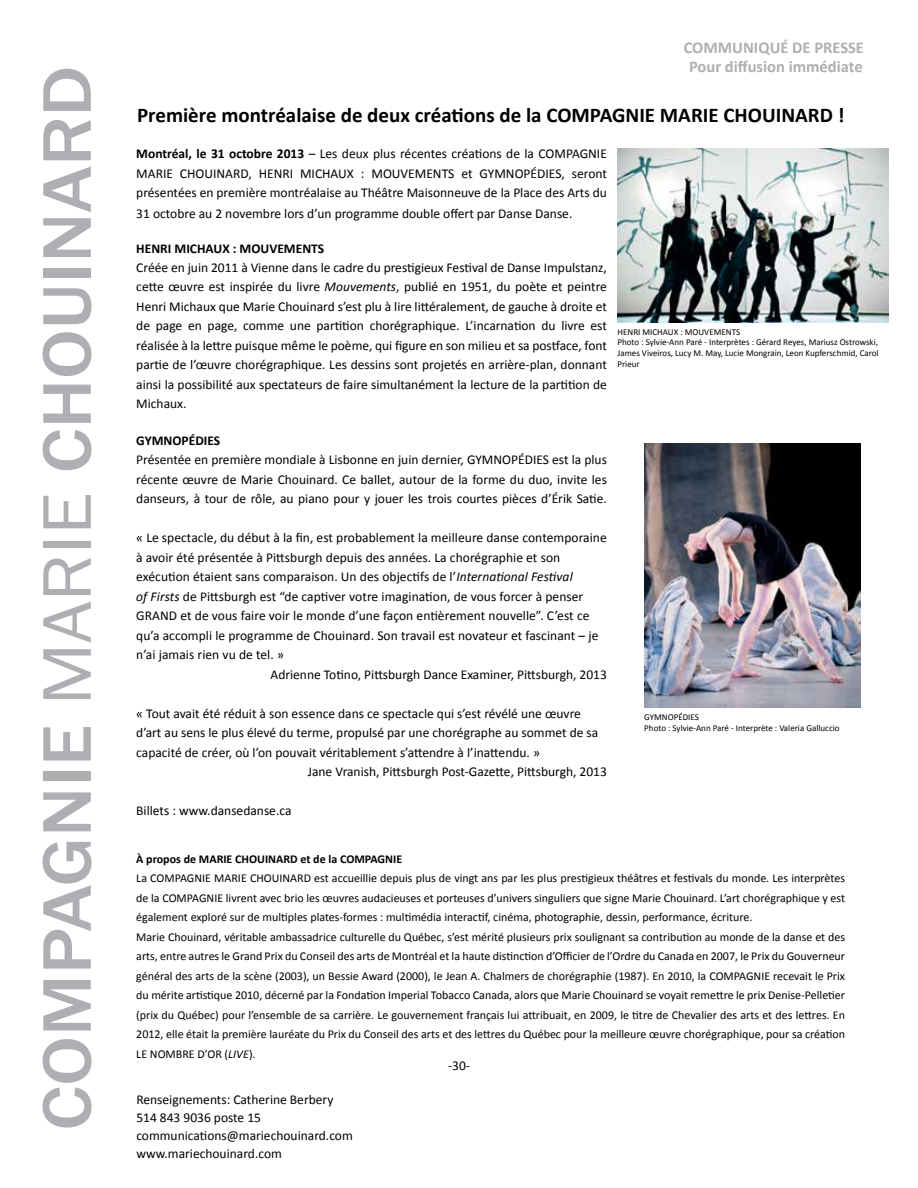
<style>
.page{position:relative;width:918px;height:1188px;background:#fff}
.page>*{position:absolute;margin:0;border:0;box-sizing:border-box;transform-origin:0 0}
.t1{font:500 71.25px "Franklin Gothic";color:#adafb2;scale:1.08 1}
.t2{font:700 21px "Calibri";color:#000}
.t3{font:700 16.5px/19.8px "Calibri";color:#adafb2;text-align:center}
.t4{font:13.5px/19.5px "Calibri";color:#000;text-align:justify}
.t5{font:700 13.5px "Calibri";color:#000}
.t6{font:12px/19.5px "Calibri";color:#000}
.t7{font:700 12px "Calibri";color:#000}
.t8{font:9px/10.8px "Calibri";color:#000}
.s1{font-weight:400}
.s2{font-weight:700}
.s3{font-style:italic}
</style>
<div class="page">
<img style="left:618px;top:148px;width:271px;height:175px">
<img style="left:644px;top:444px;width:216px;height:264px">
<h1 class="t1" style="left:23px;top:1131px;width:987px;rotate:-90deg">COMPAGNIE <span class="s1">MARIE</span> CHOUINARD</h1>
<p class="t3" style="left:684px;top:37px;width:182px">COMMUNIQUÉ DE PRESSE<br>Pour diffusion immédiate</p>
<h2 class="t2" style="left:137px;top:102px;width:709px">Première montréalaise de deux créations de la COMPAGNIE MARIE CHOUINARD !</h2>
<p class="t4" style="left:136px;top:144px;width:472px"><span class="s2">Montréal, le 31 octobre 2013</span> – Les deux plus récentes créations de la COMPAGNIE MARIE CHOUINARD, HENRI MICHAUX : MOUVEMENTS et GYMNOPÉDIES, seront présentées en première montréalaise au Théâtre Maisonneuve de la Place des Arts du</p>
<p class="t4" style="left:136px;top:204px;width:438px">31 octobre au 2 novembre lors d’un programme double offert par Danse Danse.</p>
<p class="t5" style="left:136px;top:239px;width:189px">HENRI MICHAUX : MOUVEMENTS</p>
<p class="t4" style="left:136px;top:258px;width:472px">Créée en juin 2011 à Vienne dans le cadre du prestigieux Festival de Danse Impulstanz, cette œuvre est inspirée du livre <span class="s3">Mouvements</span>, publié en 1951, du poète et peintre Henri Michaux que Marie Chouinard s’est plu à lire littéralement, de gauche à droite et de page en page, comme une partition chorégraphique. L’incarnation du livre est réalisée à la lettre puisque même le poème, qui figure en son milieu et sa postface, font partie de l’œuvre chorégraphique. Les dessins sont projetés en arrière-plan, donnant ainsi la possibilité aux spectateurs de faire simultanément la lecture de la partition de Michaux.</p>
<p class="t8" style="left:618px;top:326px;width:263px">HENRI MICHAUX : MOUVEMENTS<br>Photo : Sylvie-Ann Paré - Interprètes : Gérard Reyes, Mariusz Ostrowski, James Viveiros, Lucy M. May, Lucie Mongrain, Leon Kupferschmid, Carol Prieur</p>
<p class="t5" style="left:136px;top:432px;width:85px">GYMNOPÉDIES</p>
<p class="t4" style="left:136px;top:450px;width:472px">Présentée en première mondiale à Lisbonne en juin dernier, GYMNOPÉDIES est la plus récente œuvre de Marie Chouinard. Ce ballet, autour de la forme du duo, invite les danseurs, à tour de rôle, au piano pour y jouer les trois courtes pièces d’Érik Satie.</p>
<p class="t4" style="left:136px;top:528px;width:472px">« Le spectacle, du début à la fin, est probablement la meilleure danse contemporaine</p>
<p class="t4" style="left:136px;top:548px;width:425px">à avoir été présentée à Pittsburgh depuis des années. La chorégraphie et son</p>
<p class="t4" style="left:136px;top:567px;width:438px">exécution étaient sans comparaison. Un des objectifs de l’<span class="s3">International Festival</span></p>
<p class="t4" style="left:136px;top:587px;width:449px"><span class="s3">of Firsts</span> de Pittsburgh est “de captiver votre imagination, de vous forcer à penser</p>
<p class="t4" style="left:136px;top:606px;width:455px">GRAND et de vous faire voir le monde d’une façon entièrement nouvelle”. C’est ce</p>
<p class="t4" style="left:136px;top:626px;width:464px">qu’a accompli le programme de Chouinard. Son travail est novateur et fascinant – je</p>
<p class="t4" style="left:136px;top:645px;width:149px">n’ai jamais rien vu de tel. »</p>
<p class="t4" style="left:271px;top:665px;width:338px">Adrienne Totino, Pittsburgh Dance Examiner, Pittsburgh, 2013</p>
<p class="t4" style="left:136px;top:704px;width:446px">« Tout avait été réduit à son essence dans ce spectacle qui s’est révélé une œuvre</p>
<p class="t4" style="left:136px;top:723px;width:463px">d’art au sens le plus élevé du terme, propulsé par une chorégraphe au sommet de sa</p>
<p class="t4" style="left:136px;top:743px;width:405px">capacité de créer, où l’on pouvait véritablement s’attendre à l’inattendu. »</p>
<p class="t4" style="left:308px;top:762px;width:301px">Jane Vranish, Pittsburgh Post-Gazette, Pittsburgh, 2013</p>
<p class="t4" style="left:136px;top:801px;width:157px">Billets : www.dansedanse.ca</p>
<p class="t8" style="left:644px;top:712px;width:197px">GYMNOPÉDIES<br>Photo : Sylvie-Ann Paré - Interprète : Valeria Galluccio</p>
<p class="t7" style="left:136px;top:851px;width:267px">À propos de MARIE CHOUINARD et de la COMPAGNIE</p>
<p class="t6" style="left:136px;top:868px;width:710px">La COMPAGNIE MARIE CHOUINARD est accueillie depuis plus de vingt ans par les plus prestigieux théâtres et festivals du monde. Les interprètes de la COMPAGNIE livrent avec brio les œuvres audacieuses et porteuses d’univers singuliers que signe Marie Chouinard. L’art chorégraphique y est également exploré sur de multiples plates-formes : multimédia interactif, cinéma, photographie, dessin, performance, écriture.<br>Marie Chouinard, véritable ambassadrice culturelle du Québec, s’est mérité plusieurs prix soulignant sa contribution au monde de la danse et des arts, entre autres le Grand Prix du Conseil des arts de Montréal et la haute distinction d’Officier de l’Ordre du Canada en 2007, le Prix du Gouverneur général des arts de la scène (2003), un Bessie Award (2000), le Jean A. Chalmers de chorégraphie (1987). En 2010, la COMPAGNIE recevait le Prix du mérite artistique 2010, décerné par la Fondation Imperial Tobacco Canada, alors que Marie Chouinard se voyait remettre le prix Denise-Pelletier (prix du Québec) pour l’ensemble de sa carrière. Le gouvernement français lui attribuait, en 2009, le titre de Chevalier des arts et des lettres. En 2012, elle était la première lauréate du Prix du Conseil des arts et des lettres du Québec pour la meilleure œuvre chorégraphique, pour sa création LE NOMBRE D’OR (<span class="s3">LIVE</span>).</p>
<p class="t4" style="left:448px;top:1056px;width:23px">-30-</p>
<p class="t4" style="left:136px;top:1091px;width:218px;line-height:18px;text-align:left">Renseignements: Catherine Berbery<br>514 843 9036 poste 15 communications@mariechouinard.com www.mariechouinard.com</p>
</div>
